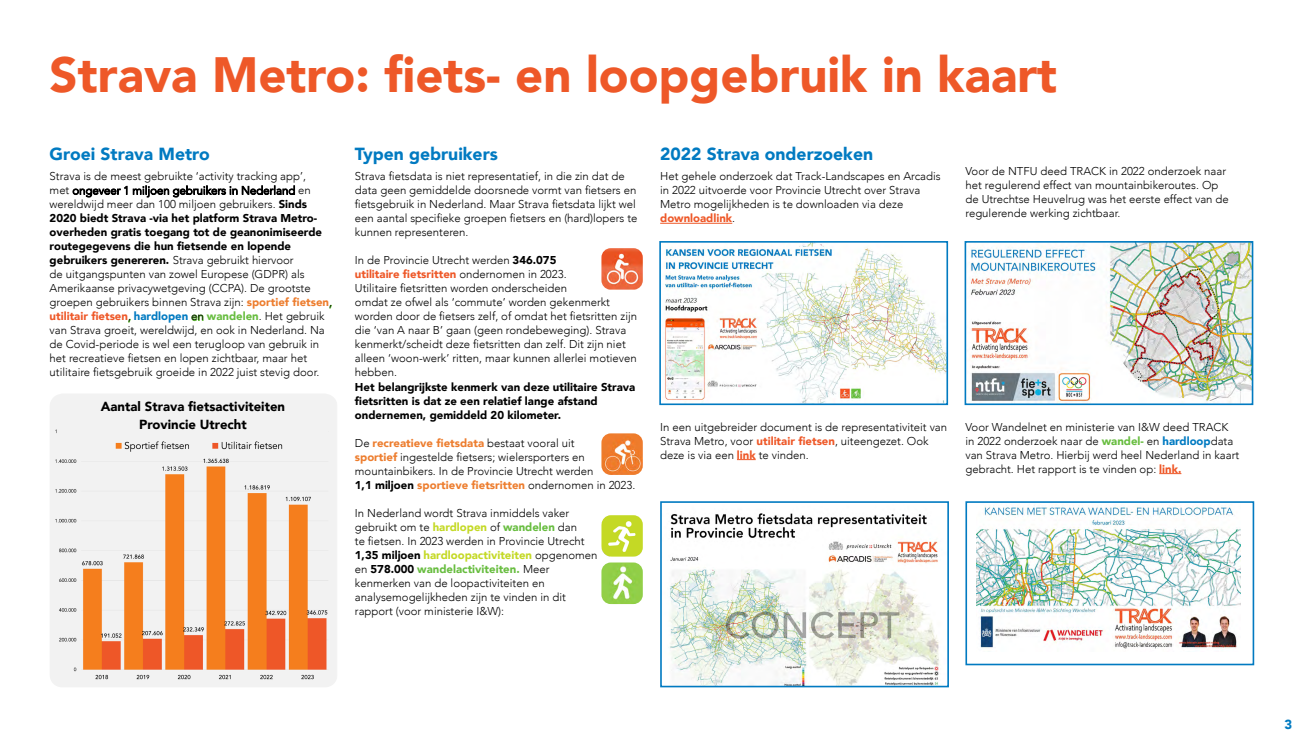
<style>
.page{position:relative;width:1303px;height:737px;background:#fff}
.page>*{position:absolute;margin:0;border:0;box-sizing:border-box;transform-origin:0 0}
.Kop_56{font:900 49.52px "Avenir";color:#ee5828}
.Kop_20{font:900 17.5px "Avenir";color:#017ac1}
.Kop_15{font:900 13.12px "Avenir";color:#000}
.t1{font:900 13.12px "Avenir";color:#017ac1}
.Alinea_13_-_16{font:300 11.38px/14px "Avenir";color:#000}
.Alinea_13_-_16-2{font:900 11.38px/14px "Avenir";color:#000}
.Alinea_13_-_16-3{font:900 11.38px "Avenir";color:#ed7d2e}
.Alinea_13_-_16-4{font:900 11.38px "Avenir";color:#c4d925}
.Alinea_13_-_16-5{font:900 11.38px "Avenir";color:#ee5828}
.Alinea_13_-_16-6{font:900 11.38px "Avenir";color:#68bd40}
.s1{font-weight:900}
.s2{font-weight:900;color:#ed7d2e}
.s3{color:#68bd40}
.s4{font-weight:900;color:#ee5828}
.s5{font-weight:900;color:#017ac1}
.s6{font-weight:900;color:#68bd40}
.s7{font-weight:300;color:#000}
.s8{color:#000}
.s9{font-weight:900;color:#c4d925}
</style>
<div class="page">
<img style="left:50px;top:394px;width:287px;height:293px">
<div style="left:58px;top:398px;width:270px;height:36px;background:#f2f2f2"></div>
<img style="left:601px;top:433px;width:41px;height:42px">
<img style="left:601px;top:248px;width:41px;height:42px">
<hr style="left:660px;top:223px;width:72px;height:1px;background:#ee5828">
<img style="left:664px;top:244px;width:280px;height:158px">
<div style="left:659px;top:241px;width:288px;height:164px;border:2px solid #017ac1"></div>
<img style="left:976px;top:504px;width:263px;height:145px">
<div style="left:965px;top:501px;width:288px;height:164px;border:2px solid #017ac1"></div>
<img style="left:669px;top:513px;width:270px;height:171px">
<div style="left:660px;top:501px;width:288px;height:186px;border:2px solid #017ac1"></div>
<img style="left:969px;top:244px;width:281px;height:158px">
<div style="left:964px;top:241px;width:289px;height:164px;border:2px solid #017ac1"></div>
<svg style="left:737px;top:459px;width:18px;height:1px"></svg>
<svg style="left:1159px;top:473px;width:22px;height:1px"></svg>
<img style="left:601px;top:562px;width:41px;height:42px">
<img style="left:601px;top:515px;width:41px;height:41px">
<p class="Kop_56" style="left:50px;top:32px;width:1008px">Strava Metro: fiets- en loopgebruik in kaart</p>
<p class="Kop_20" style="left:50px;top:139px;width:162px">Groei Strava Metro</p>
<p class="Alinea_13_-_16" style="left:50px;top:169px;width:284px">Strava is de meest gebruikte ‘activity tracking app’,<br>met ongeveer 1 miljoen gebruikers in Nederland en wereldwijd meer dan 100 miljoen gebruikers. <span class="s1">Sinds 2020 biedt Strava -via het platform Strava Metro&shy;overheden gratis toegang tot de geanonimiseerde routegegevens die hun fietsende en lopende gebruikers genereren.</span> Strava gebruikt hiervoor<br>de uitgangspunten van zowel Europese (GDPR) als Amerikaanse privacywetgeving (CCPA). De grootste groepen gebruikers binnen Strava zijn: <span class="s2">sportief fietsen</span><span class="s3">, </span><span class="s4">utilitair fietsen</span><span class="s3">,</span> <span class="s5">hardlopen</span> <span class="s3">en</span> <span class="s6">wandelen</span>. Het gebruik van Strava groeit, wereldwijd, en ook in Nederland. Na de Covid-periode is wel een terugloop van gebruik in het recreatieve fietsen en lopen zichtbaar, maar het utilitaire fietsgebruik groeide in 2022 juist stevig door.</p>
<p class="Kop_15" style="left:101px;top:395px;width:186px">Aantal Strava fietsactiviteiten</p>
<p class="Kop_15" style="left:139px;top:413px;width:109px">Provincie Utrecht</p>
<p class="Kop_20" style="left:355px;top:139px;width:144px">Typen gebruikers</p>
<p class="Alinea_13_-_16" style="left:355px;top:169px;width:284px">Strava fietsdata is niet representatief, in die zin dat de data geen gemiddelde doorsnede vormt van fietsers en fietsgebruik in Nederland. Maar Strava fietsdata lijkt wel een aantal specifieke groepen fietsers en (hard)lopers te kunnen representeren.</p>
<p class="Alinea_13_-_16" style="left:355px;top:253px;width:203px">In de Provincie Utrecht werden <span class="s1">346.075</span></p>
<p class="Alinea_13_-_16-5" style="left:355px;top:265px;width:213px">utilitaire fietsritten <span class="s7">ondernomen in 2023.</span></p>
<p class="Alinea_13_-_16" style="left:355px;top:281px;width:213px">Utilitaire fietsritten worden onderscheiden</p>
<p class="Alinea_13_-_16" style="left:355px;top:295px;width:284px">omdat ze ofwel als ‘commute’ worden gekenmerkt worden door de fietsers zelf, of omdat het fietsritten zijn die ‘van A naar B’ gaan (geen rondebeweging). Strava kenmerkt/scheidt deze fietsritten dan zelf. Dit zijn niet alleen ‘woon-werk’ ritten, maar kunnen allerlei motieven hebben.</p>
<p class="Alinea_13_-_16-2" style="left:355px;top:379px;width:282px">Het belangrijkste kenmerk van deze utilitaire Strava fietsritten is dat ze een relatief lange afstand ondernemen, gemiddeld 20 kilometer.</p>
<p class="Alinea_13_-_16-3" style="left:355px;top:433px;width:221px"><span class="s7">De</span> recreatieve fietsdata <span class="s7">bestaat vooral uit</span></p>
<p class="Alinea_13_-_16" style="left:355px;top:449px;width:240px"><span class="s2">sportief</span> ingestelde fietsers; wielersporters en mountainbikers. In de Provincie Utrecht werden</p>
<p class="Alinea_13_-_16-3" style="left:355px;top:475px;width:282px"><span class="s8">1,1 miljoen</span> sportieve fietsritten <span class="s7">ondernomen in 2023.</span></p>
<p class="Alinea_13_-_16" style="left:355px;top:505px;width:216px">In Nederland wordt Strava inmiddels vaker</p>
<p class="Alinea_13_-_16" style="left:355px;top:519px;width:224px">gebruikt om te <span class="s9">hardlopen</span> of <span class="s6">wandelen</span> dan</p>
<p class="Alinea_13_-_16" style="left:355px;top:533px;width:231px">te fietsen. In 2023 werden in Provincie Utrecht</p>
<p class="Alinea_13_-_16-4" style="left:355px;top:545px;width:244px"><span class="s8">1,35 miljoen</span> hardloopactiviteiten <span class="s7">opgenomen</span></p>
<p class="Alinea_13_-_16-6" style="left:355px;top:559px;width:196px"><span class="s7">en</span> <span class="s8">578.000</span> wandelactiviteiten. <span class="s7">Meer</span></p>
<p class="Alinea_13_-_16" style="left:355px;top:575px;width:212px">kenmerken van de loopactiviteiten en analysemogelijkheden zijn te vinden in dit</p>
<p class="Alinea_13_-_16" style="left:355px;top:603px;width:151px">rapport (voor ministerie I&amp;W):</p>
<p class="Kop_20" style="left:660px;top:139px;width:214px">2022 Strava onderzoeken</p>
<p class="Alinea_13_-_16" style="left:660px;top:169px;width:282px">Het gehele onderzoek dat Track-Landscapes en Arcadis in 2022 uitvoerde voor Provincie Utrecht over Strava Metro mogelijkheden is te downloaden via deze <span class="s4">downloadlink</span>.</p>
<p class="Alinea_13_-_16" style="left:965px;top:164px;width:265px">Voor de NTFU deed TRACK in 2022 onderzoek naar het regulerend effect van mountainbikeroutes. Op de Utrechtse Heuvelrug was het eerste effect van de regulerende werking zichtbaar.</p>
<p class="Alinea_13_-_16" style="left:660px;top:420px;width:288px">In een uitgebreider document is de representativiteit van<br>Strava Metro, voor <span class="s4">utilitair fietsen</span>, uiteengezet. Ook deze is via een <span class="s4">link</span> te vinden.</p>
<p class="Alinea_13_-_16" style="left:965px;top:420px;width:275px">Voor Wandelnet en ministerie van I&amp;W deed TRACK in 2022 onderzoek naar de <span class="s6">wandel-</span> en <span class="s5">hardloop</span>data van Strava Metro. Hierbij werd heel Nederland in kaart gebracht. Het rapport is te vinden op: <span class="s4">link.</span></p>
<p class="t1" style="left:1284px;top:713px;width:9px">3</p>
</div>
